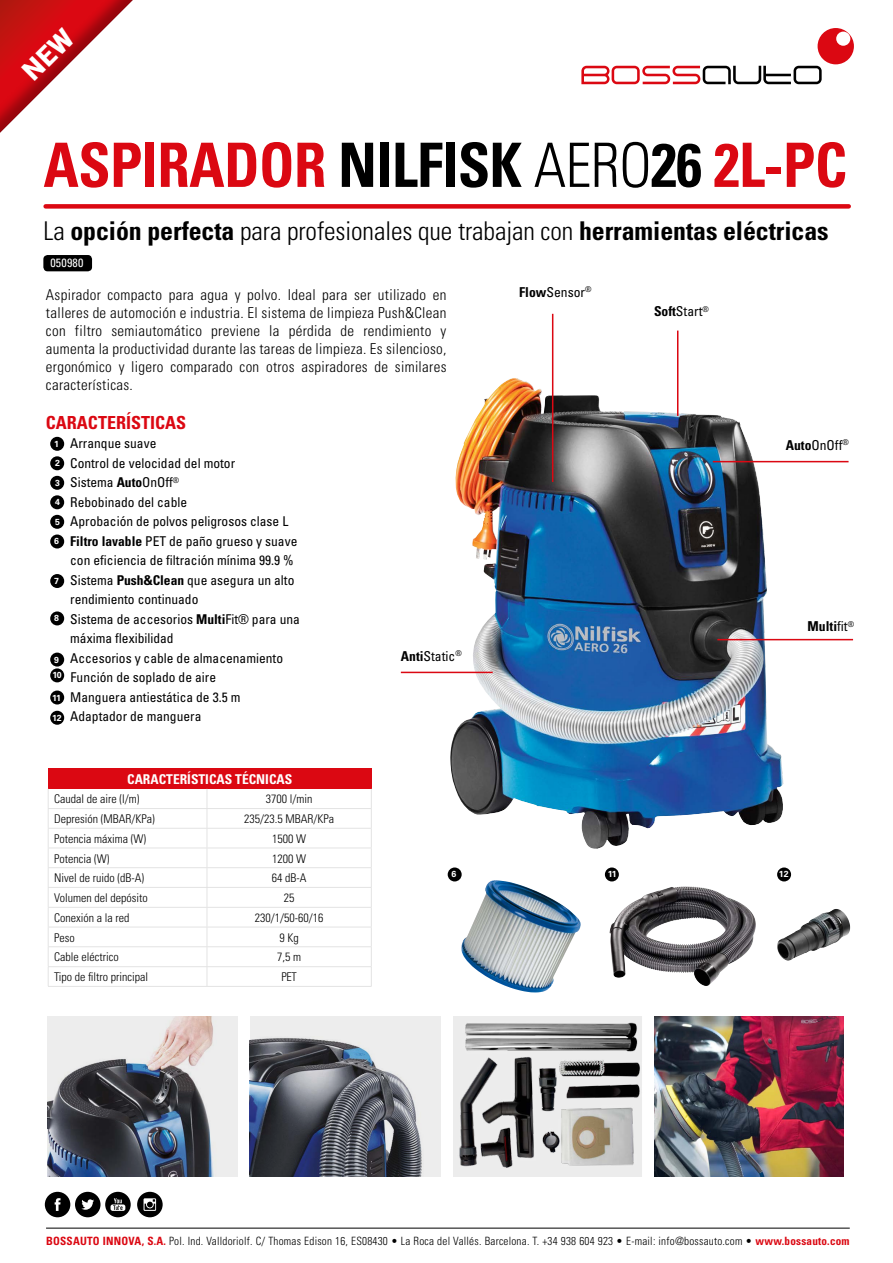
<style>
.page{position:relative;width:893px;height:1263px;background:#fff}
.page>*{position:absolute;margin:0;border:0;box-sizing:border-box;transform-origin:0 0}
.t1{font:700 condensed 61.2px "Univers";letter-spacing:-.01em;color:#db0812;scale:.95 1}
.t2{font:700 condensed 25.8px "Univers";letter-spacing:-.005em;color:#000}
.t3{font:700 condensed 18px "Univers";color:#db0812}
.t4{font:300 condensed 15px/18px "Univers";letter-spacing:.02em;color:#000;text-align:justify}
.t5{font:condensed 13.65px "Univers";color:#000}
.t6{font:700 condensed 13.65px "Univers";color:#000}
.t7{font:condensed 13.5px "Univers";color:#000}
.t8{font:700 condensed 13.5px "Univers";color:#fff}
.t9{font:300 condensed 12px "Univers";color:#000}
.t10{font:condensed 12px "Univers";letter-spacing:.02em;color:#fff}
.t11{font:300 condensed 11.4px "Univers";letter-spacing:.02em;color:#000}
.t12{font:700 8.7px "Univers";color:#fff}
.s1{color:#000}
.s2{font-weight:300;color:#000}
.s3{font-weight:300}
.s4{font-weight:700;font-stretch:normal;font-size:8.7px;color:#fff}
.s5{font-weight:700}
.s6{font-weight:400}
.s7{font-weight:700;color:#db0812}
</style>
<div class="page">
<svg style="left:581px;top:28px;width:273px;height:56px"></svg>
<hr style="left:46px;top:1228px;width:804px;height:1px;background:#000">
<svg style="left:45px;top:1192px;width:56px;height:25px"></svg>
<div style="left:137px;top:1192px;width:26px;height:25px;background:#000;border-radius:50%"></div>
<svg style="left:144px;top:1198px;width:12px;height:13px"></svg>
<div style="left:105px;top:1192px;width:26px;height:25px;background:#000;border-radius:50%"></div>
<svg style="left:111px;top:1198px;width:14px;height:13px"></svg>
<div style="left:46px;top:204px;width:803px;height:5px;background:#db0812"></div>
<div style="left:50px;top:437px;width:14px;height:14px;background:#000;border-radius:50%"></div>
<div style="left:50px;top:456px;width:14px;height:14px;background:#000;border-radius:50%"></div>
<div style="left:50px;top:476px;width:14px;height:14px;background:#000;border-radius:50%"></div>
<div style="left:50px;top:495px;width:14px;height:14px;background:#000;border-radius:50%"></div>
<div style="left:50px;top:515px;width:14px;height:14px;background:#000;border-radius:50%"></div>
<div style="left:50px;top:534px;width:14px;height:14px;background:#000;border-radius:50%"></div>
<div style="left:50px;top:574px;width:14px;height:14px;background:#000;border-radius:50%"></div>
<div style="left:50px;top:611px;width:14px;height:14px;background:#000;border-radius:50%"></div>
<div style="left:50px;top:653px;width:14px;height:13px;background:#000;border-radius:50%"></div>
<div style="left:50px;top:668px;width:14px;height:14px;background:#000;border-radius:50%"></div>
<div style="left:50px;top:690px;width:14px;height:14px;background:#000;border-radius:50%"></div>
<div style="left:50px;top:711px;width:14px;height:14px;background:#000;border-radius:50%"></div>
<div style="left:43px;top:255px;width:49px;height:16px;background:#000;border-radius:4px"></div>
<img style="left:450px;top:378px;width:333px;height:471px">
<hr style="left:717px;top:639px;width:136px;height:1px;background:#db0812">
<hr style="left:401px;top:672px;width:92px;height:1px;background:#db0812">
<hr style="left:713px;top:461px;width:135px;height:1px;background:#db0812">
<hr style="left:552px;top:314px;width:1px;height:168px;background:#db0812">
<hr style="left:677px;top:331px;width:1px;height:85px;background:#db0812">
<img style="left:47px;top:1016px;width:190px;height:161px">
<img style="left:250px;top:1019px;width:190px;height:158px">
<img style="left:453px;top:1016px;width:189px;height:161px">
<div style="left:48px;top:768px;width:323px;height:21px;background:#db0812"></div>
<hr style="left:48px;top:808px;width:159px;height:1px;background:#e3e3e3">
<hr style="left:207px;top:808px;width:165px;height:1px;background:#e3e3e3">
<hr style="left:48px;top:828px;width:159px;height:1px;background:#e3e3e3">
<hr style="left:207px;top:828px;width:165px;height:1px;background:#e3e3e3">
<hr style="left:48px;top:847px;width:159px;height:1px;background:#e3e3e3">
<hr style="left:207px;top:847px;width:165px;height:1px;background:#e3e3e3">
<hr style="left:48px;top:867px;width:159px;height:1px;background:#e3e3e3">
<hr style="left:207px;top:867px;width:165px;height:1px;background:#e3e3e3">
<hr style="left:48px;top:887px;width:159px;height:1px;background:#e3e3e3">
<hr style="left:207px;top:887px;width:165px;height:1px;background:#e3e3e3">
<hr style="left:48px;top:907px;width:159px;height:1px;background:#e3e3e3">
<hr style="left:207px;top:907px;width:165px;height:1px;background:#e3e3e3">
<hr style="left:48px;top:927px;width:159px;height:1px;background:#e3e3e3">
<hr style="left:207px;top:927px;width:165px;height:1px;background:#e3e3e3">
<hr style="left:48px;top:946px;width:159px;height:1px;background:#e3e3e3">
<hr style="left:207px;top:946px;width:165px;height:1px;background:#e3e3e3">
<svg style="left:207px;top:789px;width:1px;height:197px"></svg>
<hr style="left:48px;top:966px;width:159px;height:1px;background:#e3e3e3">
<svg style="left:48px;top:789px;width:1px;height:197px"></svg>
<hr style="left:207px;top:966px;width:164px;height:1px;background:#e3e3e3">
<svg style="left:371px;top:789px;width:1px;height:197px"></svg>
<hr style="left:48px;top:986px;width:159px;height:1px;background:#e3e3e3">
<hr style="left:207px;top:986px;width:164px;height:1px;background:#e3e3e3">
<img style="left:461px;top:880px;width:120px;height:112px">
<img style="left:609px;top:886px;width:77px;height:92px">
<img style="left:777px;top:909px;width:73px;height:52px">
<div style="left:605px;top:867px;width:14px;height:14px;background:#000;border-radius:50%"></div>
<div style="left:777px;top:867px;width:14px;height:14px;background:#000;border-radius:50%"></div>
<div style="left:448px;top:867px;width:14px;height:14px;background:#000;border-radius:50%"></div>
<img style="left:655px;top:1016px;width:189px;height:161px">
<svg style="left:0;top:0;width:133px;height:133px"></svg>
<h1 class="t1" style="left:43px;top:128px;width:847px">ASPIRADOR <span class="s1">NILFISK</span> <span class="s2">AERO</span><span class="s1">26</span> 2L-PC</h1>
<h2 class="t2" style="left:43px;top:215px;width:787px"><span class="s3">La</span> opción perfecta <span class="s3">para profesionales que trabajan con</span> herramientas eléctricas</h2>
<p class="t10" style="left:50px;top:256px;width:35px">050980</p>
<p class="t4" style="left:46px;top:285px;width:402px">Aspirador compacto para agua y polvo. Ideal para ser utilizado en talleres de automoción e industria. El sistema de limpieza Push&amp;Clean con filtro semiautomático previene la pérdida de rendimiento y aumenta la productividad durante las tareas de limpieza. Es silencioso, ergonómico y ligero comparado con otros aspiradores de similares características.</p>
<h3 class="t3" style="left:46px;top:411px;width:142px">CARACTERÍSTICAS</h3>
<p class="t7" style="left:54px;top:435px;width:104px"><span class="s4">1</span> Arranque suave</p>
<p class="t7" style="left:55px;top:454px;width:181px"><span class="s4">2</span> Control de velocidad del motor</p>
<p class="t7" style="left:55px;top:474px;width:126px"><span class="s4">3</span> Sistema <span class="s5">Auto</span>OnOff<sup>®</sup></p>
<p class="t7" style="left:55px;top:493px;width:133px"><span class="s4">4</span> Rebobinado del cable</p>
<p class="t7" style="left:55px;top:513px;width:235px"><span class="s4">5</span> Aprobación de polvos peligrosos clase L</p>
<p class="t7" style="left:54px;top:532px;width:245px"><span class="s4">6</span> <span class="s5">Filtro lavable</span> PET de paño grueso y suave</p>
<p class="t7" style="left:70px;top:552px;width:225px">con eficiencia de filtración mínima 99.9 %</p>
<p class="t7" style="left:54px;top:571px;width:242px"><span class="s4">7</span> Sistema <span class="s5">Push&amp;Clean</span> que asegura un alto</p>
<p class="t7" style="left:70px;top:591px;width:130px">rendimiento continuado</p>
<p class="t7" style="left:54px;top:610px;width:247px"><sup>8</sup> Sistema de accesorios <span class="s5">Multi</span>Fit® para una</p>
<p class="t7" style="left:70px;top:630px;width:105px">máxima flexibilidad</p>
<p class="t7" style="left:54px;top:649px;width:231px"><span class="s4">9</span> Accesorios y cable de almacenamiento</p>
<p class="t7" style="left:53px;top:669px;width:165px"><sup>10</sup> Función de soplado de aire</p>
<p class="t7" style="left:52px;top:688px;width:190px"><span class="s4">11</span> Manguera antiestática de 3.5 m</p>
<p class="t7" style="left:52px;top:708px;width:151px"><span class="s4">12</span> Adaptador de manguera</p>
<p class="t5" style="left:401px;top:647px;width:62px"><span class="s5">Anti</span>Static<sup>®</sup></p>
<p class="t5" style="left:519px;top:283px;width:74px"><span class="s5">Flow</span>Sensor<sup>®</sup></p>
<p class="t5" style="left:654px;top:303px;width:56px"><span class="s5">Soft</span>Start<sup>®</sup></p>
<p class="t5" style="left:786px;top:436px;width:65px"><span class="s5">Auto</span>OnOff<sup>®</sup></p>
<p class="t6" style="left:808px;top:618px;width:48px">Multi<span class="s6">fit</span><sup>®</sup></p>
<p class="t8" style="left:127px;top:771px;width:167px">CARACTERÍSTICAS TÉCNICAS</p>
<p class="t9" style="left:54px;top:792px;width:87px">Caudal de aire (l/m)</p>
<p class="t9" style="left:266px;top:792px;width:48px">3700 l/min</p>
<p class="t9" style="left:54px;top:812px;width:102px">Depresión (MBAR/KPa)</p>
<p class="t9" style="left:244px;top:812px;width:91px">235/23.5 MBAR/KPa</p>
<p class="t9" style="left:54px;top:831px;width:93px">Potencia máxima (W)</p>
<p class="t9" style="left:272px;top:831px;width:35px">1500 W</p>
<p class="t9" style="left:54px;top:851px;width:57px">Potencia (W)</p>
<p class="t9" style="left:272px;top:851px;width:35px">1200 W</p>
<p class="t9" style="left:54px;top:871px;width:91px">Nivel de ruido (dB-A)</p>
<p class="t9" style="left:272px;top:871px;width:36px">64 dB-A</p>
<p class="t9" style="left:54px;top:890px;width:95px">Volumen del depósito</p>
<p class="t9" style="left:284px;top:890px;width:12px">25</p>
<p class="t9" style="left:54px;top:910px;width:77px">Conexión a la red</p>
<p class="t9" style="left:255px;top:910px;width:70px">230/1/50-60/16</p>
<p class="t9" style="left:54px;top:930px;width:22px">Peso</p>
<p class="t9" style="left:279px;top:930px;width:21px">9 Kg</p>
<p class="t9" style="left:54px;top:950px;width:66px">Cable eléctrico</p>
<p class="t9" style="left:277px;top:950px;width:25px">7,5 m</p>
<p class="t9" style="left:54px;top:970px;width:95px">Tipo de filtro principal</p>
<p class="t9" style="left:282px;top:970px;width:17px">PET</p>
<p class="t12" style="left:452px;top:869px;width:6px">6</p>
<p class="t12" style="left:608px;top:869px;width:10px">11</p>
<p class="t12" style="left:779px;top:869px;width:11px">12</p>
<p class="t11" style="left:46px;top:1234px;width:805px"><span class="s7">BOSSAUTO INNOVA, S.A.</span> Pol. Ind. Valldoriolf. C/ Thomas Edison 16, ES08430 • La Roca del Vallés. Barcelona. T. +34 938 604 923 • E-mail: info@bossauto.com • <span class="s7">www.bossauto.com</span></p>
</div>
